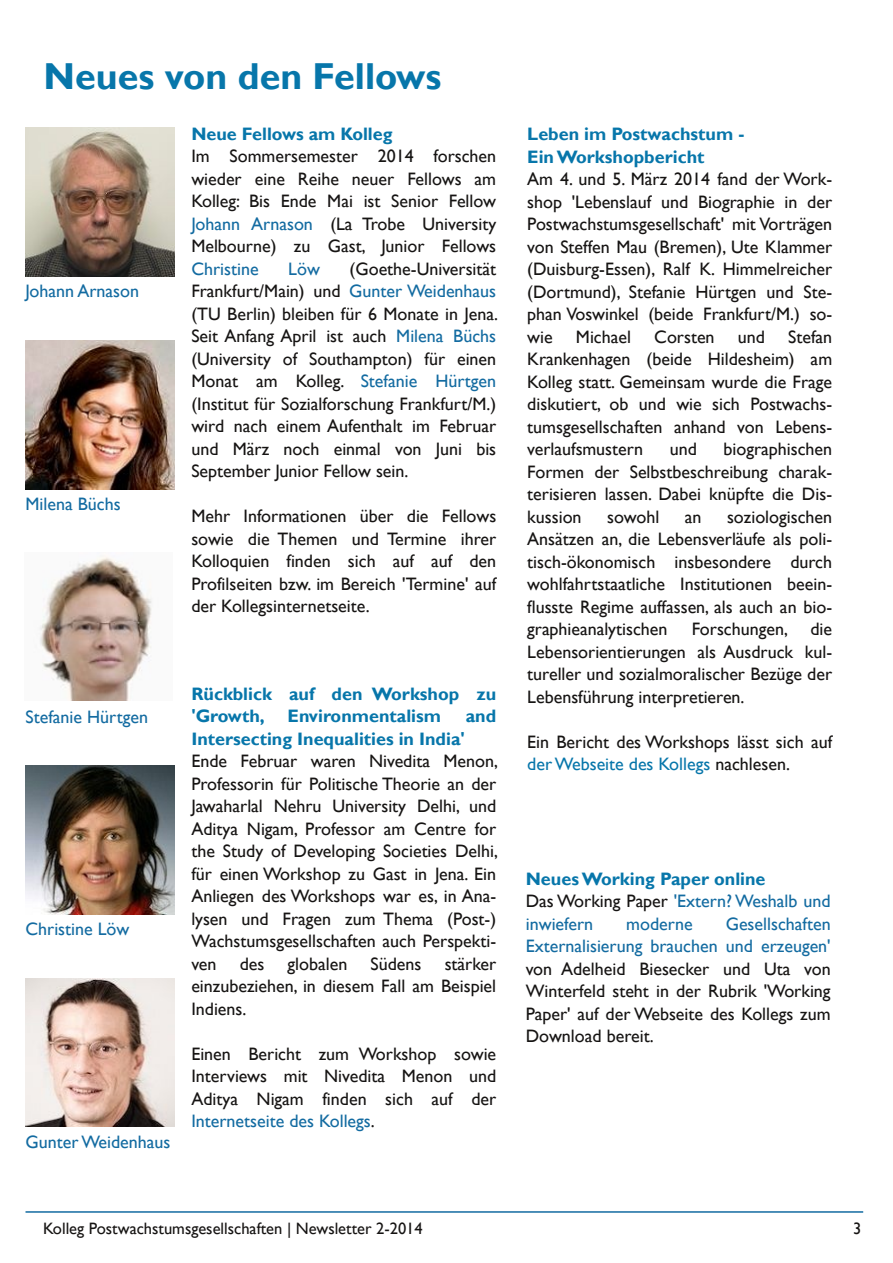
<style>
.page{position:relative;width:893px;height:1263px;background:#fff}
.page>*{position:absolute;margin:0;border:0;box-sizing:border-box;transform-origin:0 0}
.t1{font:700 37.5px "Gill Sans";color:#0776aa}
.t2{font:18px/22.5px "Gill Sans";color:#161413;text-align:justify}
.t3{font:18px/22.5px "Gill Sans";color:#136ba1}
.t4{font:700 18px/22.5px "Gill Sans";color:#0776aa}
.t5{font:16.5px "Gill Sans";color:#161413}
.s1{font-weight:700;color:#0776aa}
.s2{color:#136ba1}
.s3{color:#0776aa}
.s4{color:#161413}
</style>
<div class="page">
<img style="left:26px;top:128px;width:148px;height:148px">
<img style="left:26px;top:340px;width:148px;height:149px">
<img style="left:39px;top:556px;width:113px;height:144px">
<img style="left:26px;top:765px;width:148px;height:149px">
<hr style="left:26px;top:1211px;width:837px;height:2px;background:#136ba1">
<img style="left:26px;top:978px;width:148px;height:149px">
<p class="t1" style="left:44px;top:54px;width:399px">Neues von den Fellows</p>
<p class="t3" style="left:26px;top:280px;width:115px">Johann Arnason</p>
<p class="t3" style="left:26px;top:493px;width:97px">Milena Büchs</p>
<p class="t2" style="left:191px;top:123px;width:306px;text-align:left"><span class="s1">Neue Fellows am Kolleg<br></span>Im Sommersemester 2014 forschen wieder eine Reihe neuer Fellows am<br>Kolleg: Bis Ende Mai ist Senior Fellow<br><span class="s2">Johann Arnason</span> (La Trobe University<br>Melbourne) zu Gast, Junior Fellows<br><span class="s2">Christine</span></p>
<p class="t2" style="left:191px;top:258px;width:308px;text-indent:158px">(Goethe-Universität Frankfurt/Main) und <span class="s2">Gunter Weidenhaus </span>(TU Berlin) bleiben für 6 Monate in Jena.<br>Seit Anfang April ist auch <span class="s2">Milena Büchs </span>(University of Southampton) für einen Monat am Kolleg. <span class="s2">Stefanie Hürtgen </span>(Institut für Sozialforschung Frankfurt/M.) wird nach einem Aufenthalt im Februar und März noch einmal von Juni bis September Junior Fellow sein.</p>
<p class="t2" style="left:191px;top:505px;width:306px">Mehr Informationen über die Fellows sowie die Themen und Termine ihrer Kolloquien finden sich auf auf den Profilseiten bzw. im Bereich 'Termine' auf der Kollegsinternetseite.</p>
<p class="t3" style="left:288px;top:258px;width:33px">Löw</p>
<p class="t3" style="left:26px;top:706px;width:124px">Stefanie Hürtgen</p>
<p class="t3" style="left:26px;top:918px;width:106px">Christine Löw</p>
<p class="t3" style="left:26px;top:1131px;width:146px">GunterWeidenhaus</p>
<p class="t4" style="left:191px;top:683px;width:306px">Rückblick auf den Workshop zu 'Growth,</p>
<p class="t4" style="left:288px;top:705px;width:155px">Environmentalism</p>
<p class="t4" style="left:466px;top:705px;width:32px">and</p>
<p class="t2" style="left:191px;top:728px;width:308px;text-align:left"><span class="s1">Intersecting Inequalities in India' </span>Ende Februar waren Nivedita Menon, Professorin für Politische Theorie an der Jawaharlal Nehru University Delhi, und Aditya Nigam, Professor am Centre for the Study of Developing Societies Delhi, für einen Workshop zu Gast in Jena. Ein Anliegen des Workshops war es, in Ana&shy;lysen und Fragen zum Thema (Post-)<br>Wachstumsgesellschaften auch Perspekti&shy;ven</p>
<p class="t2" style="left:240px;top:953px;width:26px">des</p>
<p class="t2" style="left:288px;top:953px;width:61px">globalen</p>
<p class="t2" style="left:371px;top:953px;width:52px">Südens</p>
<p class="t2" style="left:191px;top:953px;width:306px;text-indent:253px">stärker einzubeziehen, in diesem Fall am Beispiel Indiens.</p>
<p class="t2" style="left:191px;top:1043px;width:306px">Einen Bericht zum Workshop sowie Interviews mit Nivedita Menon und Aditya Nigam finden sich auf der <span class="s2">Internetseite des Kollegs</span>.</p>
<p class="t2" style="left:527px;top:123px;width:306px;text-align:left"><span class="s1">Leben im Postwachstum -<br>EinWorkshopbericht<br></span>Am 4. und 5. März 2014 fand der Work&shy;shop 'Lebenslauf und Biographie in der<br>Postwachstumsgesellschaft' mit Vorträgen von Steffen Mau (Bremen), Ute Klammer (Duisburg-Essen), Ralf K. Himmelreicher (Dortmund), Stefanie Hürtgen und Ste&shy;phan Voswinkel (beide Frankfurt/M.) so&shy;wie</p>
<p class="t2" style="left:527px;top:326px;width:306px;text-indent:261px">Stefan Krankenhagen (beide Hildesheim) am Kolleg statt. Gemeinsam wurde die Frage diskutiert, ob und wie sich Postwachs&shy;tumsgesellschaften anhand von Lebens&shy;verlaufsmustern</p>
<p class="t2" style="left:576px;top:326px;width:57px">Michael</p>
<p class="t2" style="left:654px;top:326px;width:62px">Corsten</p>
<p class="t2" style="left:738px;top:326px;width:29px">und</p>
<p class="t2" style="left:527px;top:438px;width:306px;text-indent:196px">biographischen Formen der Selbstbeschreibung charak&shy;terisieren lassen. Dabei knüpfte die Dis&shy;kussion</p>
<p class="t2" style="left:670px;top:438px;width:29px">und</p>
<p class="t2" style="left:527px;top:506px;width:306px;text-indent:200px">soziologischen Ansätzen an, die Lebensverläufe als poli&shy;tisch-ökonomisch insbesondere durch wohlfahrtstaatliche Institutionen beein&shy;flusste Regime auffassen, als auch an bio&shy;graphieanalytischen</p>
<p class="t2" style="left:607px;top:506px;width:54px">sowohl</p>
<p class="t2" style="left:685px;top:506px;width:18px">an</p>
<p class="t2" style="left:527px;top:618px;width:306px;text-indent:164px">Forschungen, die Lebensorientierungen als Ausdruck kul&shy;tureller und sozialmoralischer Bezüge der Lebensführung interpretieren.</p>
<p class="t2" style="left:527px;top:731px;width:306px">Ein Bericht des Workshops lässt sich auf <span class="s3">derWebseite des Kollegs</span> nachlesen.</p>
<p class="t3" style="left:526px;top:868px;width:306px"><span class="s1">NeuesWorking Paper online<br></span><span class="s4">Das Working Paper</span> 'Extern? Weshalb und inwiefern</p>
<p class="t2" style="left:526px;top:913px;width:306px;text-indent:200px"><span class="s2">Gesellschaften Externalisierung brauchen und erzeugen' </span>von Adelheid Biesecker und Uta von Winterfeld steht in der Rubrik 'Working Paper' auf der Webseite des Kollegs zum Download bereit.</p>
<p class="t3" style="left:626px;top:913px;width:68px">moderne</p>
<p class="t5" style="left:43px;top:1219px;width:381px">Kolleg Postwachstumsgesellschaften | Newsletter 2-2014</p>
<p class="t5" style="left:853px;top:1219px;width:10px">3</p>
</div>
